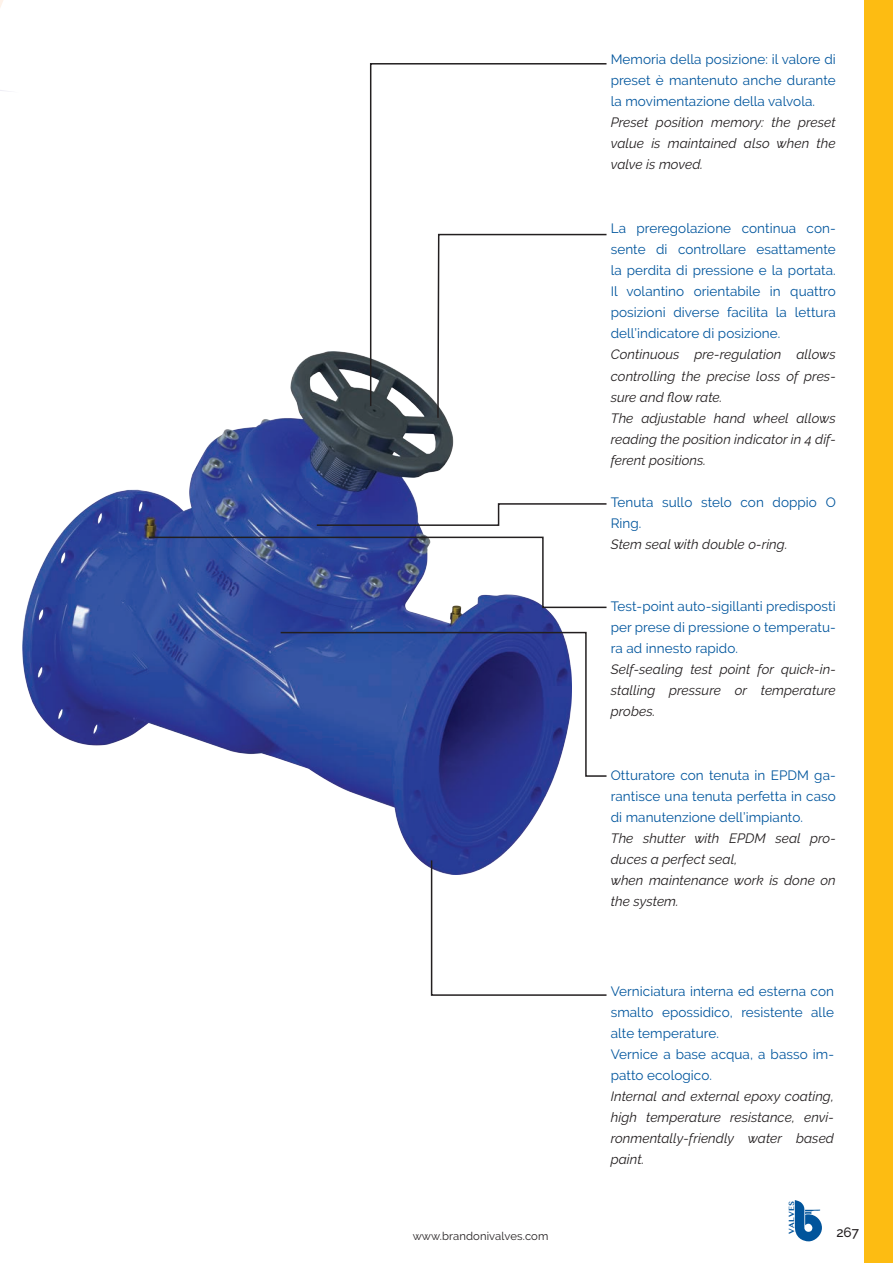
<style>
.page{position:relative;width:893px;height:1263px;background:#fff}
.page>*{position:absolute;margin:0;border:0;box-sizing:border-box;transform-origin:0 0}
.t1{font:13.5px/21px "Raleway";letter-spacing:.005em;color:#01559d;text-align:justify}
.t2{font:italic 13.5px/21px "Raleway";letter-spacing:.005em;color:#231f20;text-align:justify}
.t3{font:500 13.5px "Raleway";color:#231f20}
.t4{font:11.25px "Raleway";letter-spacing:.01em;color:#231f20}
.t5{font:700 7.8px "Lao MN";color:#01549b}
</style>
<div class="page">
<svg style="left:0;top:0;width:10px;height:92px"></svg>
<img style="left:23px;top:351px;width:539px;height:517px">
<svg style="left:369px;top:63px;width:238px;height:345px"></svg>
<svg style="left:436px;top:233px;width:171px;height:186px"></svg>
<svg style="left:315px;top:502px;width:292px;height:25px"></svg>
<svg style="left:147px;top:536px;width:460px;height:73px"></svg>
<svg style="left:279px;top:631px;width:328px;height:146px;background:#46589f"></svg>
<svg style="left:430px;top:859px;width:177px;height:137px"></svg>
<svg style="left:794px;top:1200px;width:28px;height:41px"></svg>
<div style="left:864px;top:0;width:29px;height:1263px;background:#fdbc12"></div>
<p class="t1" style="left:611px;top:49px;width:227px">Memoria della posizione: il valore di preset è mantenuto anche durante la movimentazione della valvola.</p>
<p class="t2" style="left:611px;top:112px;width:227px">Preset position memory: the preset value is maintained also when the valve is moved.</p>
<p class="t1" style="left:611px;top:218px;width:227px">La preregolazione continua con&shy;sente di controllare esattamente la perdita di pressione e la portata.<br>Il volantino orientabile in quattro posizioni diverse facilita la lettura dell’indicatore di posizione.</p>
<p class="t2" style="left:611px;top:344px;width:227px">Continuous pre-regulation allows controlling the precise loss of pres&shy;sure and flow rate.</p>
<p class="t2" style="left:611px;top:407px;width:227px">The adjustable hand wheel allows reading the position indicator in 4 dif&shy;ferent positions.</p>
<p class="t1" style="left:611px;top:492px;width:227px">Tenuta sullo stelo con doppio O<br>Ring.</p>
<p class="t2" style="left:611px;top:534px;width:178px">Stem seal with double o-ring.</p>
<p class="t1" style="left:611px;top:595px;width:227px">Test-point auto-sigillanti predisposti per prese di pressione o temperatu&shy;ra ad innesto rapido.</p>
<p class="t2" style="left:611px;top:658px;width:227px">Self-sealing test point for quick-in&shy;stalling pressure or temperature probes.</p>
<p class="t1" style="left:611px;top:765px;width:227px">Otturatore con tenuta in EPDM ga&shy;rantisce una tenuta perfetta in caso di manutenzione dell’impianto.</p>
<p class="t2" style="left:611px;top:828px;width:227px;text-align:left">The shutter with EPDM seal pro&shy;duces a perfect seal,<br>when maintenance work is done on the system.</p>
<p class="t1" style="left:611px;top:981px;width:225px">Verniciatura interna ed esterna con smalto epossidico, resistente alle alte temperature.</p>
<p class="t1" style="left:611px;top:1044px;width:225px">Vernice a base acqua, a basso im&shy;patto ecologico.</p>
<p class="t2" style="left:611px;top:1086px;width:225px">Internal and external epoxy coating, high temperature resistance, envi&shy;ronmentally-friendly water based paint.</p>
<p class="t5" style="left:787px;top:1233px;width:34px;rotate:-90deg">VALVES</p>
<p class="t4" style="left:413px;top:1229px;width:137px">www.brandonivalves.com</p>
<p class="t3" style="left:836px;top:1225px;width:24px">267</p>
</div>
